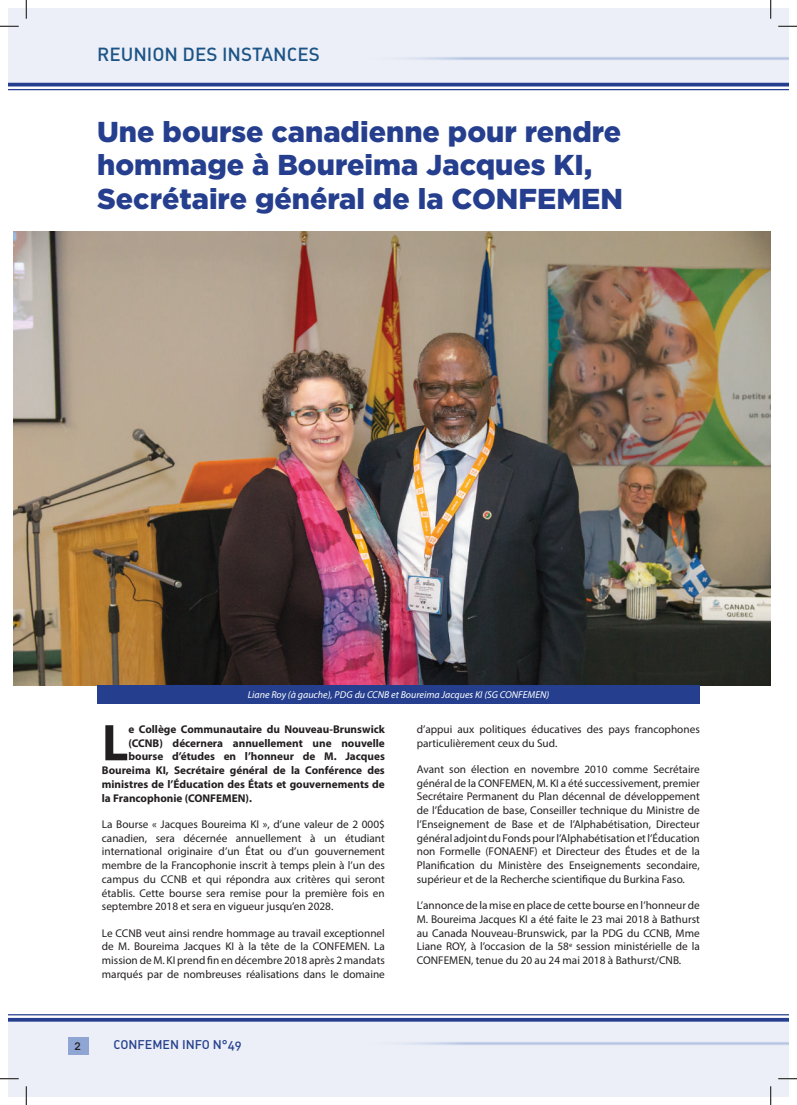
<style>
.page{position:relative;width:797px;height:1105px;background:#fff}
.page>*{position:absolute;margin:0;border:0;box-sizing:border-box;transform-origin:0 0}
.t1{font:700 52px "Myriad Pro";color:#231f20}
.t2{font:900 28.75px/33.8px "Gotham";color:#253f8e}
.t3{font:18.75px "DIN Medium Alternate";color:#1c5486}
.t4{font:12.5px "DIN Medium Alternate";color:#253f8e}
.t5{font:12.5px "DIN Medium Alternate";color:#231f20}
.t6{font:11.25px/13.8px "Myriad Pro";color:#231f20;text-align:justify}
.t7{font:700 11.25px "Myriad Pro";color:#231f20}
.t8{font:italic 10px "Myriad Pro";color:#fff}
</style>
<div class="page">
<div style="left:9px;top:1021px;width:779px;height:75px;background:#eceff7"></div>
<div style="left:68px;top:1037px;width:21px;height:17px;background:#8fa6d5"></div>
<div style="left:9px;top:9px;width:779px;height:77px;background:#eceff7"></div>
<svg style="left:403px;top:57px;width:385px;height:3px"></svg>
<svg style="left:403px;top:1042px;width:385px;height:3px"></svg>
<hr style="left:9px;top:83px;width:779px;height:3px;background:#253f8e">
<hr style="left:9px;top:89px;width:779px;height:1px;background:#253f8e">
<hr style="left:9px;top:1014px;width:779px;height:1px;background:#253f8e">
<svg style="left:9px;top:1018px;width:779px;height:4px;background:#354d96"></svg>
<img style="left:14px;top:232px;width:756px;height:453px">
<div style="left:97px;top:685px;width:602px;height:19px;background:#253f8e"></div>
<svg style="left:0;top:25px;width:19px;height:2px"></svg>
<svg style="left:778px;top:25px;width:19px;height:2px"></svg>
<svg style="left:0;top:1078px;width:19px;height:1px"></svg>
<svg style="left:778px;top:1078px;width:19px;height:1px"></svg>
<svg style="left:25px;top:0;width:2px;height:19px"></svg>
<svg style="left:25px;top:1086px;width:2px;height:19px"></svg>
<svg style="left:770px;top:0;width:1px;height:19px"></svg>
<svg style="left:770px;top:1086px;width:1px;height:19px"></svg>
<h3 class="t3" style="left:97px;top:42px;width:224px">REUNION DES INSTANCES</h3>
<h2 class="t2" style="left:97px;top:114px;width:527px">Une bourse canadienne pour rendre hommage à Boureima Jacques KI,<br>Secrétaire général de la CONFEMEN</h2>
<p class="t8" style="left:248px;top:688px;width:303px">Liane Roy (à gauche), PDG du CCNB et Boureima Jacques KI (SG CONFEMEN)</p>
<h1 class="t1" style="left:102px;top:709px;width:28px">L</h1>
<p class="t7" style="left:128px;top:722px;width:258px">e Collège Communautaire du Nouveau-Brunswick</p>
<p class="t7" style="left:128px;top:735px;width:258px">(CCNB) décernera annuellement une nouvelle</p>
<p class="t7" style="left:128px;top:749px;width:258px">bourse d’études en l’honneur de M. Jacques</p>
<p class="t7" style="left:102px;top:763px;width:284px">Boureima KI, Secrétaire général de la Conférence des</p>
<p class="t7" style="left:102px;top:777px;width:284px">ministres de l’Éducation des États et gouvernements de</p>
<p class="t7" style="left:102px;top:790px;width:151px">la Francophonie (CONFEMEN).</p>
<p class="t6" style="left:102px;top:817px;width:284px">La Bourse « Jacques Boureima KI », d’une valeur de 2 000$ canadien, sera décernée annuellement à un étudiant international originaire d’un État ou d’un gouvernement membre de la Francophonie inscrit à temps plein à l’un des campus du CCNB et qui répondra aux critères qui seront établis. Cette bourse sera remise pour la première fois en septembre 2018 et sera en vigueur jusqu’en 2028.</p>
<p class="t6" style="left:102px;top:926px;width:284px">Le CCNB veut ainsi rendre hommage au travail exceptionnel de M. Boureima Jacques KI à la tête de la CONFEMEN. La mission de M. KI prend fin en décembre 2018 après 2 mandats marqués par de nombreuses réalisations dans le domaine</p>
<p class="t5" style="left:74px;top:1037px;width:8px">2</p>
<p class="t4" style="left:113px;top:1036px;width:130px">CONFEMEN INFO N°49</p>
<p class="t6" style="left:417px;top:722px;width:284px">d’appui aux politiques éducatives des pays francophones particulièrement ceux du Sud.</p>
<p class="t6" style="left:417px;top:762px;width:284px">Avant son élection en novembre 2010 comme Secrétaire général de la CONFEMEN, M. KI a été successivement, premier Secrétaire Permanent du Plan décennal de développement de l’Éducation de base, Conseiller technique du Ministre de l’Enseignement de Base et de l’Alphabétisation, Directeur général adjoint du Fonds pour l’Alphabétisation et l’Éducation non Formelle (FONAENF) et Directeur des Études et de la Planification du Ministère des Enseignements secondaire, supérieur et de la Recherche scientifique du Burkina Faso.</p>
<p class="t6" style="left:417px;top:898px;width:284px">L’annonce de la mise en place de cette bourse en l’honneur de M. Boureima Jacques KI a été faite le 23 mai 2018 à Bathurst au Canada Nouveau-Brunswick, par la PDG du CCNB, Mme Liane ROY, à l’occasion de la 58<sup>e</sup> session ministérielle de la CONFEMEN, tenue du 20 au 24 mai 2018 à Bathurst/CNB.</p>
</div>
